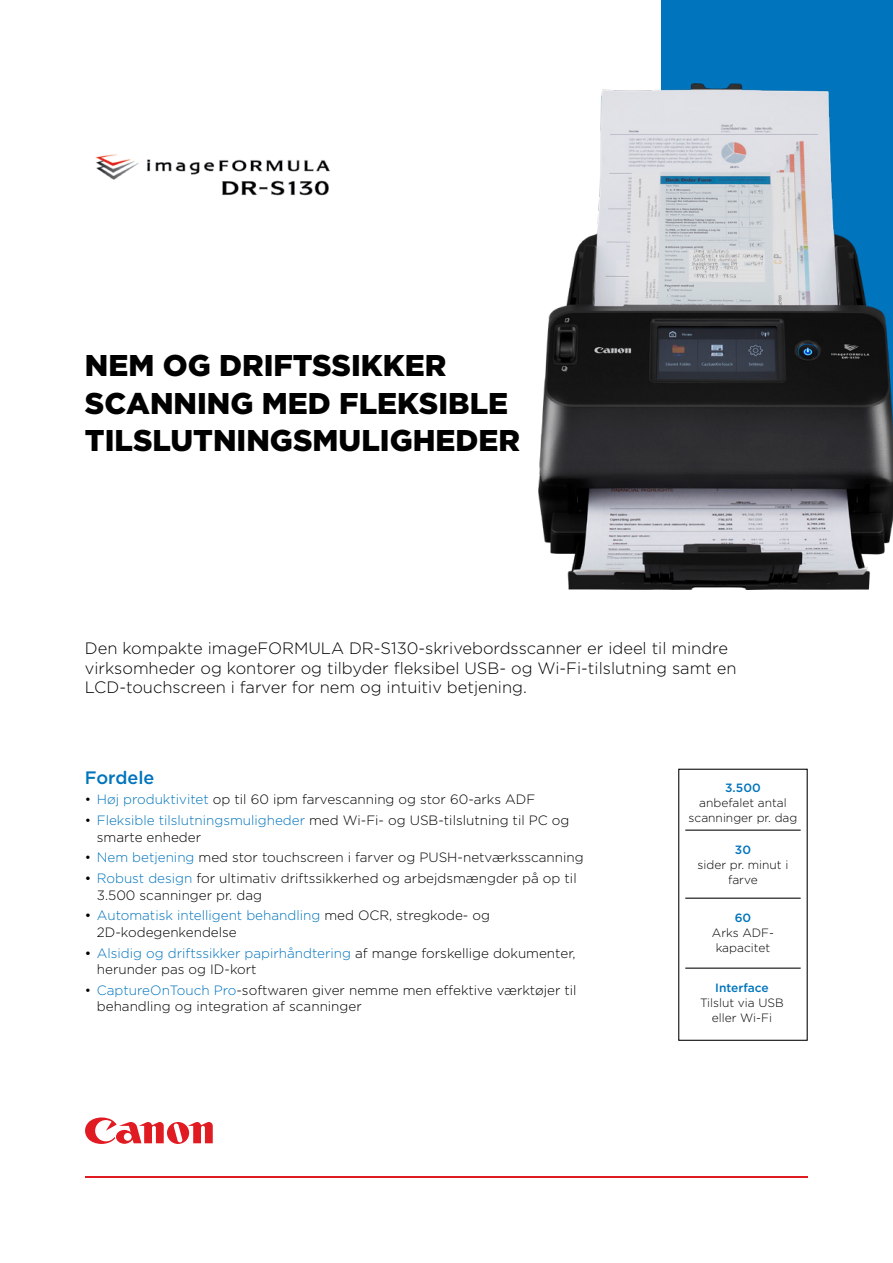
<style>
.page{position:relative;width:893px;height:1263px;background:#fff}
.page>*{position:absolute;margin:0;border:0;box-sizing:border-box;transform-origin:0 0}
.t1{font:900 30px/37.5px "Gotham";color:#000}
.t2{font:500 18px "Gotham";color:#0074bc}
.t3{font:300 16.5px/19.5px "Gotham";color:#000}
.t4{font:300 13.5px/16.5px "Gotham";color:#000}
.t5{font:300 12px/15px "Gotham";color:#000;text-align:center}
.t6{font:500 12px "Gotham";color:#0074bc}
.s1{color:#0074bc}
.s2{font-weight:400}
</style>
<div class="page">
<svg style="left:85px;top:1117px;width:128px;height:27px"></svg>
<hr style="left:85px;top:1176px;width:723px;height:2px;background:#e11b22">
<div style="left:662px;top:0;width:231px;height:477px;background:#0074bc"></div>
<hr style="left:685px;top:967px;width:116px;height:2px;background:#000">
<hr style="left:685px;top:898px;width:116px;height:1px;background:#000">
<hr style="left:685px;top:829px;width:116px;height:2px;background:#000">
<img style="left:539px;top:84px;width:354px;height:506px">
<img style="left:95px;top:154px;width:235px;height:42px">
<h1 class="t1" style="left:85px;top:347px;width:437px">NEM OG DRIFTSSIKKER<br>SCANNING MED FLEKSIBLE<br>TILSLUTNINGSMULIGHEDER</h1>
<p class="t3" style="left:85px;top:638px;width:653px">Den kompakte imageFORMULA DR-S130-skrivebordsscanner er ideel til mindre virksomheder og kontorer og tilbyder fleksibel USB- og Wi-Fi-tilslutning samt en<br>LCD-touchscreen i farver for nem og intuitiv betjening.</p>
<h2 class="t2" style="left:85px;top:765px;width:71px">Fordele</h2>
<p class="t4" style="left:85px;top:791px;width:452px">• <span class="s1">Høj produktivitet</span> op til 60 ipm farvescanning og stor 60-arks ADF</p>
<p class="t4" style="left:97px;top:812px;width:474px;text-indent:-12px">• <span class="s1">Fleksible tilslutningsmuligheder</span> med Wi-Fi- og USB-tilslutning til PC og smarte enheder</p>
<p class="t4" style="left:85px;top:849px;width:500px">• <span class="s1">Nem betjening</span> med stor touchscreen i farver og PUSH-netværksscanning</p>
<p class="t4" style="left:97px;top:870px;width:481px;text-indent:-12px"><span class="s2">•</span> <span class="s1">Robust design</span> for ultimativ driftssikkerhed og arbejdsmængder på op til<br>3.500 scanninger pr. dag</p>
<p class="t4" style="left:97px;top:907px;width:395px;text-indent:-12px"><span class="s2">•</span> <span class="s1">Automatisk intelligent behandling</span> med OCR, stregkode- og<br>2D-kodegenkendelse</p>
<p class="t4" style="left:97px;top:944px;width:480px;text-indent:-12px"><span class="s2">•</span> <span class="s1">Alsidig og driftssikker papirhåndtering</span> af mange forskellige dokumenter, herunder pas og ID-kort</p>
<p class="t4" style="left:97px;top:981px;width:481px;text-indent:-12px">• <span class="s1">CaptureOnTouch Pro</span>-softwaren giver nemme men effektive værktøjer til behandling og integration af scanninger</p>
<p class="t6" style="left:725px;top:780px;width:37px">3.500</p>
<p class="t5" style="left:689px;top:795px;width:110px">anbefalet antal scanninger pr. dag</p>
<p class="t6" style="left:735px;top:842px;width:18px">30</p>
<p class="t5" style="left:698px;top:857px;width:92px">sider pr. minut i farve</p>
<p class="t6" style="left:735px;top:910px;width:18px">60</p>
<p class="t5" style="left:712px;top:925px;width:64px">Arks ADF&shy;kapacitet</p>
<p class="t6" style="left:715px;top:980px;width:55px">Interface</p>
<p class="t5" style="left:700px;top:995px;width:85px">Tilslut via USB eller Wi-Fi</p>
</div>
